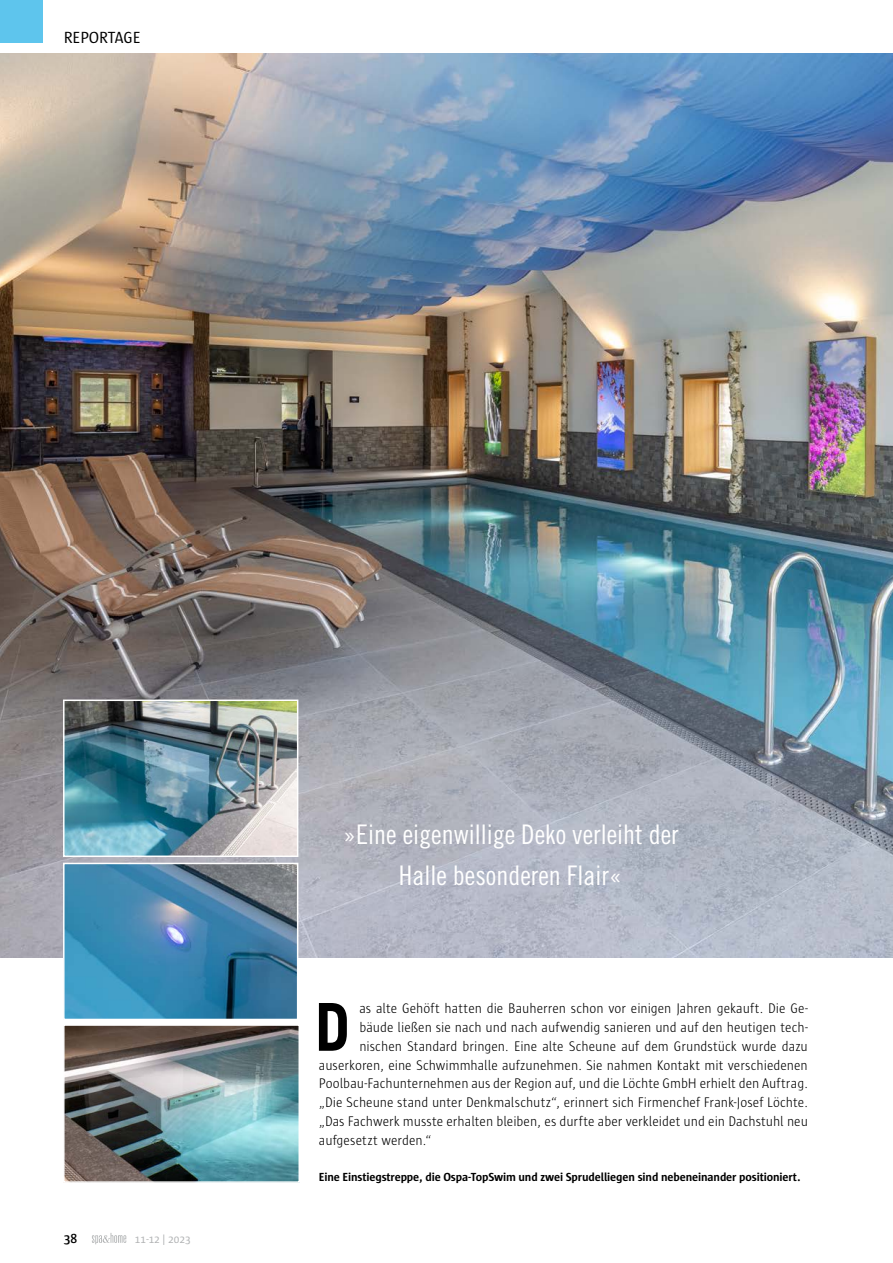
<style>
.page{position:relative;width:893px;height:1263px;background:#fff}
.page>*{position:absolute;margin:0;border:0;box-sizing:border-box;transform-origin:0 0}
.t1{font:700 66.15px "Trade Gothic";color:#000;scale:.95 1}
.t2{font:27px/40.5px "Trade Gothic Cond Eighteen";color:#fff;text-align:center}
.t3{font:16.5px "Sun";color:#000}
.t4{font:300 14.25px "Sun";color:#000;scale:.95 1}
.t5{font:600 13.5px "Sun";color:#000}
.t6{font:700 12px "Sun";letter-spacing:-.01em;color:#000}
.t7{font:11.25px "Sun";color:#b1b3b4}
</style>
<div class="page">
<div style="left:0;top:0;width:43px;height:43px;background:#5ec5ed"></div>
<svg style="left:92px;top:1233px;width:34px;height:11px"></svg>
<img style="left:0;top:53px;width:893px;height:904px">
<img style="left:66px;top:866px;width:229px;height:151px">
<div style="left:63px;top:863px;width:235px;height:157px;border:2px solid #fff"></div>
<img style="left:66px;top:702px;width:229px;height:152px">
<div style="left:63px;top:699px;width:235px;height:158px;border:2px solid #fff"></div>
<img style="left:66px;top:1027px;width:231px;height:153px">
<div style="left:63px;top:1024px;width:237px;height:159px;border:2px solid #fff"></div>
<p class="t3" style="left:64px;top:28px;width:78px">REPORTAGE</p>
<p class="t5" style="left:64px;top:1231px;width:15px">38</p>
<p class="t7" style="left:135px;top:1233px;width:57px">11-12 | 2023</p>
<h2 class="t2" style="left:343px;top:814px;width:337px">»Eine eigenwillige Deko verleiht der<br>Halle besonderen Flair«</h2>
<h1 class="t1" style="left:315px;top:986px;width:38px">D</h1>
<p class="t4" style="left:359px;top:1001px;width:474px">as alte Gehöft hatten die Bauherren schon vor einigen Jahren gekauft. Die Ge-</p>
<p class="t4" style="left:359px;top:1020px;width:474px">bäude ließen sie nach und nach aufwendig sanieren und auf den heutigen tech-</p>
<p class="t4" style="left:359px;top:1038px;width:474px">nischen Standard bringen. Eine alte Scheune auf dem Grundstück wurde dazu</p>
<p class="t4" style="left:319px;top:1057px;width:516px">auserkoren, eine Schwimmhalle aufzunehmen. Sie nahmen Kontakt mit verschiedenen</p>
<p class="t4" style="left:319px;top:1076px;width:516px">Poolbau-Fachunternehmen aus der Region auf, und die Löchte GmbH erhielt den Auftrag.</p>
<p class="t4" style="left:319px;top:1095px;width:516px">„Die Scheune stand unter Denkmalschutz“, erinnert sich Firmenchef Frank-Josef Löchte.</p>
<p class="t4" style="left:319px;top:1113px;width:516px">„Das Fachwerk musste erhalten bleiben, es durfte aber verkleidet und ein Dachstuhl neu</p>
<p class="t4" style="left:319px;top:1132px;width:120px">aufgesetzt werden.“</p>
<p class="t6" style="left:319px;top:1170px;width:483px">Eine Einstiegstreppe, die Ospa-TopSwim und zwei Sprudelliegen sind nebeneinander positioniert.</p>
</div>
